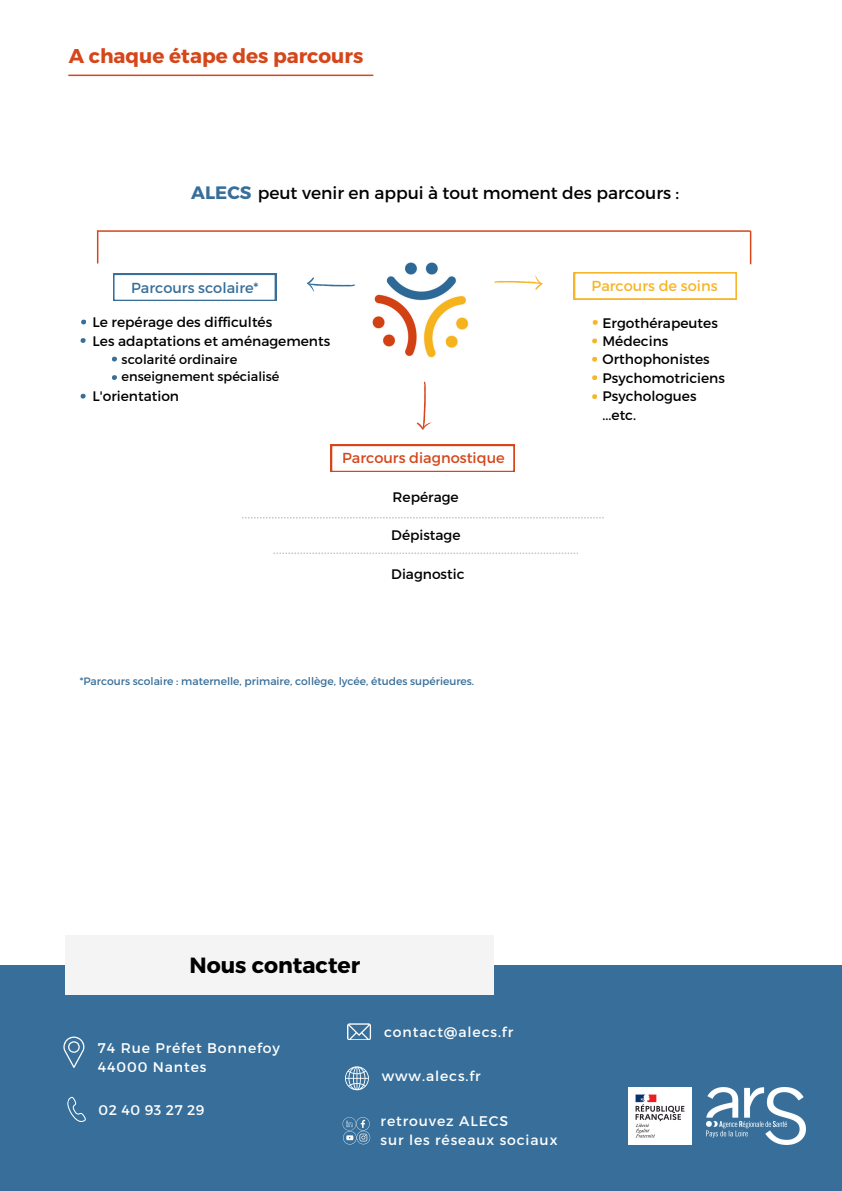
<style>
.page{position:relative;width:842px;height:1191px;background:#fff}
.page>*{position:absolute;margin:0;border:0;box-sizing:border-box;transform-origin:0 0}
.t1{font:700 22px "Montserrat";color:#000}
.t2{font:700 20px "Montserrat";color:#d5461a}
.t3{font:17.2px "Montserrat";color:#000}
.t4{font:14.6px "Montserrat";color:#d5461a}
.t5{font:14.6px "Montserrat";color:#376f9a}
.t6{font:14.6px "Montserrat";color:#f7b527}
.t7{font:14px/18.6px "Montserrat";letter-spacing:.065em;color:#fff}
.t8{font:13.8px/18.4px "Montserrat";color:#000}
.t9{font:12.8px "Montserrat";color:#000}
.t10{font:10.6px "Montserrat";color:#376f9a}
.s1{font-weight:700;font-size:18px;color:#376f9a}
</style>
<div class="page">
<div style="left:0;top:965px;width:842px;height:226px;background:#376f9a"></div>
<div style="left:66px;top:935px;width:428px;height:60px;background:#f4f4f4"></div>
<hr style="left:68px;top:75px;width:305px;height:1px;background:#d5461a">
<img style="left:372px;top:262px;width:97px;height:96px">
<svg style="left:494px;top:275px;width:48px;height:15px"></svg>
<svg style="left:307px;top:277px;width:48px;height:15px"></svg>
<svg style="left:417px;top:381px;width:14px;height:49px"></svg>
<svg style="left:592px;top:320px;width:5px;height:5px"></svg>
<svg style="left:592px;top:339px;width:4px;height:4px"></svg>
<svg style="left:592px;top:357px;width:4px;height:4px"></svg>
<svg style="left:592px;top:375px;width:4px;height:5px"></svg>
<svg style="left:592px;top:394px;width:4px;height:5px"></svg>
<hr style="left:98px;top:230px;width:652px;height:2px;background:#d5461a">
<hr style="left:97px;top:230px;width:1px;height:33px;background:#d5461a">
<hr style="left:749px;top:231px;width:2px;height:33px;background:#d5461a">
<svg style="left:81px;top:320px;width:5px;height:4px"></svg>
<svg style="left:81px;top:338px;width:4px;height:5px"></svg>
<svg style="left:112px;top:357px;width:4px;height:4px"></svg>
<svg style="left:112px;top:375px;width:4px;height:5px"></svg>
<svg style="left:81px;top:394px;width:4px;height:4px"></svg>
<svg style="left:113px;top:274px;width:163px;height:27px"></svg>
<svg style="left:573px;top:272px;width:163px;height:27px"></svg>
<svg style="left:331px;top:445px;width:183px;height:27px"></svg>
<svg style="left:242px;top:517px;width:361px;height:1px"></svg>
<svg style="left:273px;top:553px;width:305px;height:1px"></svg>
<svg style="left:63px;top:1037px;width:21px;height:31px"></svg>
<svg style="left:345px;top:1066px;width:24px;height:24px"></svg>
<svg style="left:342px;top:1117px;width:28px;height:28px"></svg>
<img style="left:706px;top:1087px;width:99px;height:57px">
<img style="left:628px;top:1087px;width:63px;height:57px">
<svg style="left:67px;top:1096px;width:19px;height:26px"></svg>
<svg style="left:347px;top:1023px;width:24px;height:17px"></svg>
<p class="t2" style="left:69px;top:43px;width:296px">A chaque étape des parcours</p>
<p class="t3" style="left:191px;top:182px;width:489px"><span class="s1">ALECS</span> peut venir en appui à tout moment des parcours :</p>
<p class="t5" style="left:131px;top:278px;width:129px">Parcours scolaire*</p>
<p class="t8" style="left:92px;top:312px;width:239px">Le repérage des difficultés<br>Les adaptations et aménagements</p>
<h4 class="t9" style="left:122px;top:351px;width:117px">scolarité ordinaire</h4>
<p class="t9" style="left:122px;top:368px;width:159px">enseignement spécialisé</p>
<p class="t8" style="left:92px;top:386px;width:88px">L'orientation</p>
<h2 class="t4" style="left:342px;top:449px;width:164px">Parcours diagnostique</h2>
<p class="t8" style="left:392px;top:487px;width:68px">Repérage</p>
<p class="t8" style="left:391px;top:525px;width:71px">Dépistage</p>
<p class="t8" style="left:391px;top:564px;width:75px">Diagnostic</p>
<p class="t10" style="left:80px;top:675px;width:396px">*Parcours scolaire : maternelle, primaire, collège, lycée, études supérieures.</p>
<p class="t6" style="left:591px;top:276px;width:127px">Parcours de soins</p>
<p class="t8" style="left:602px;top:313px;width:124px">Ergothérapeutes<br>Médecins<br>Orthophonistes<br>Psychomotriciens</p>
<p class="t8" style="left:602px;top:386px;width:95px">Psychologues</p>
<p class="t8" style="left:602px;top:405px;width:35px">...etc.</p>
<h4 class="t1" style="left:189px;top:951px;width:172px">Nous contacter</h4>
<p class="t7" style="left:98px;top:1038px;width:183px">74 Rue Préfet Bonnefoy<br>44000 Nantes</p>
<p class="t7" style="left:98px;top:1100px;width:107px">02 40 93 27 29</p>
<p class="t7" style="left:384px;top:1022px;width:130px">contact@alecs.fr</p>
<h4 class="t7" style="left:382px;top:1066px;width:100px">www.alecs.fr</h4>
<h3 class="t7" style="left:380px;top:1111px;width:178px">retrouvez ALECS<br>sur les réseaux sociaux</h3>
</div>
